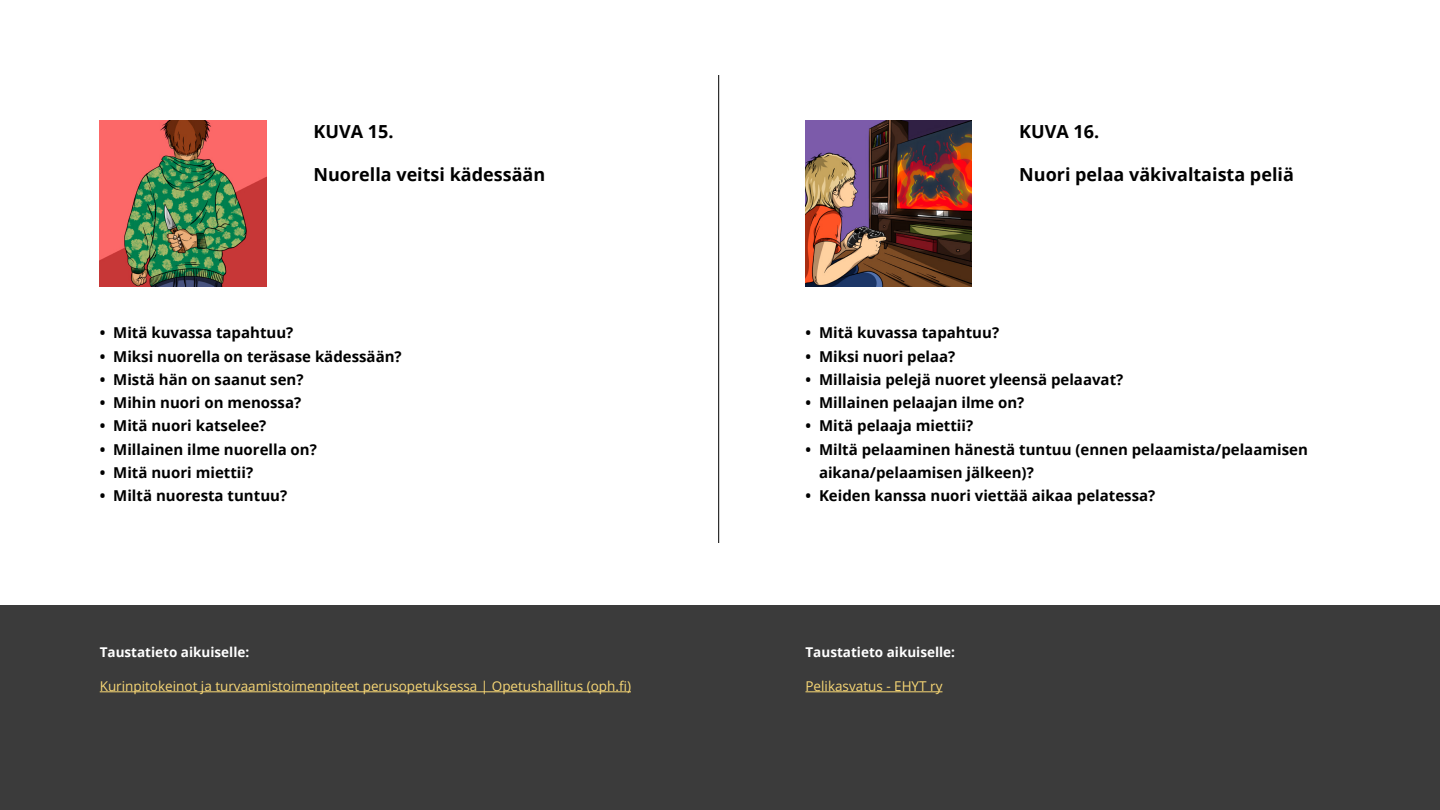
<style>
.page{position:relative;width:1440px;height:810px;background:#fff}
.page>*{position:absolute;margin:0;border:0;box-sizing:border-box;transform-origin:0 0}
.t1{font:700 18px "Open Sans";color:#000}
.t2{font:700 15px/23.2px "Open Sans";color:#000}
.t3{font:13.5px "Open Sans";color:#f8d775}
.t4{font:700 13.5px "Open Sans";color:#fff}
</style>
<div class="page">
<div style="left:0;top:605px;width:1440px;height:205px;background:#3b3b3b"></div>
<hr style="left:718px;top:75px;width:1px;height:468px;background:#000">
<img style="left:100px;top:120px;width:166px;height:166px">
<img style="left:806px;top:120px;width:166px;height:166px">
<hr style="left:806px;top:691px;width:137px;height:1px;background:#f8d775">
<hr style="left:100px;top:691px;width:531px;height:1px;background:#f8d775">
<p class="t1" style="left:314px;top:119px;width:82px">KUVA 15.</p>
<p class="t1" style="left:314px;top:162px;width:233px">Nuorella veitsi kädessään</p>
<p class="t2" style="left:100px;top:321px;width:195px">• Mitä kuvassa tapahtuu?</p>
<p class="t2" style="left:100px;top:344px;width:304px">• Miksi nuorella on teräsase kädessään?</p>
<p class="t2" style="left:100px;top:368px;width:205px">• Mistä hän on saanut sen?</p>
<p class="t2" style="left:100px;top:391px;width:203px">• Mihin nuori on menossa?</p>
<p class="t2" style="left:100px;top:414px;width:168px">• Mitä nuori katselee?</p>
<p class="t2" style="left:100px;top:437px;width:219px">• Millainen ilme nuorella on?</p>
<p class="t2" style="left:100px;top:461px;width:155px">• Mitä nuori miettii?</p>
<p class="t2" style="left:100px;top:484px;width:189px">• Miltä nuoresta tuntuu?</p>
<p class="t4" style="left:100px;top:643px;width:151px">Taustatieto aikuiselle:</p>
<p class="t3" style="left:100px;top:677px;width:533px">Kurinpitokeinot ja turvaamistoimenpiteet perusopetuksessa | Opetushallitus (oph.fi)</p>
<p class="t1" style="left:1019px;top:119px;width:82px">KUVA 16.</p>
<p class="t1" style="left:1019px;top:162px;width:276px">Nuori pelaa väkivaltaista peliä</p>
<p class="t2" style="left:806px;top:321px;width:195px">• Mitä kuvassa tapahtuu?</p>
<p class="t2" style="left:806px;top:344px;width:151px">• Miksi nuori pelaa?</p>
<p class="t2" style="left:806px;top:368px;width:319px">• Millaisia pelejä nuoret yleensä pelaavat?</p>
<p class="t2" style="left:806px;top:391px;width:220px">• Millainen pelaajan ilme on?</p>
<p class="t2" style="left:806px;top:414px;width:169px">• Mitä pelaaja miettii?</p>
<p class="t2" style="left:819px;top:437px;width:490px;text-indent:-14px">• Miltä pelaaminen hänestä tuntuu (ennen pelaamista/pelaamisen aikana/pelaamisen jälkeen)?</p>
<p class="t2" style="left:806px;top:484px;width:351px">• Keiden kanssa nuori viettää aikaa pelatessa?</p>
<p class="t4" style="left:806px;top:643px;width:151px">Taustatieto aikuiselle:</p>
<p class="t3" style="left:806px;top:677px;width:139px">Pelikasvatus - EHYT ry</p>
</div>
